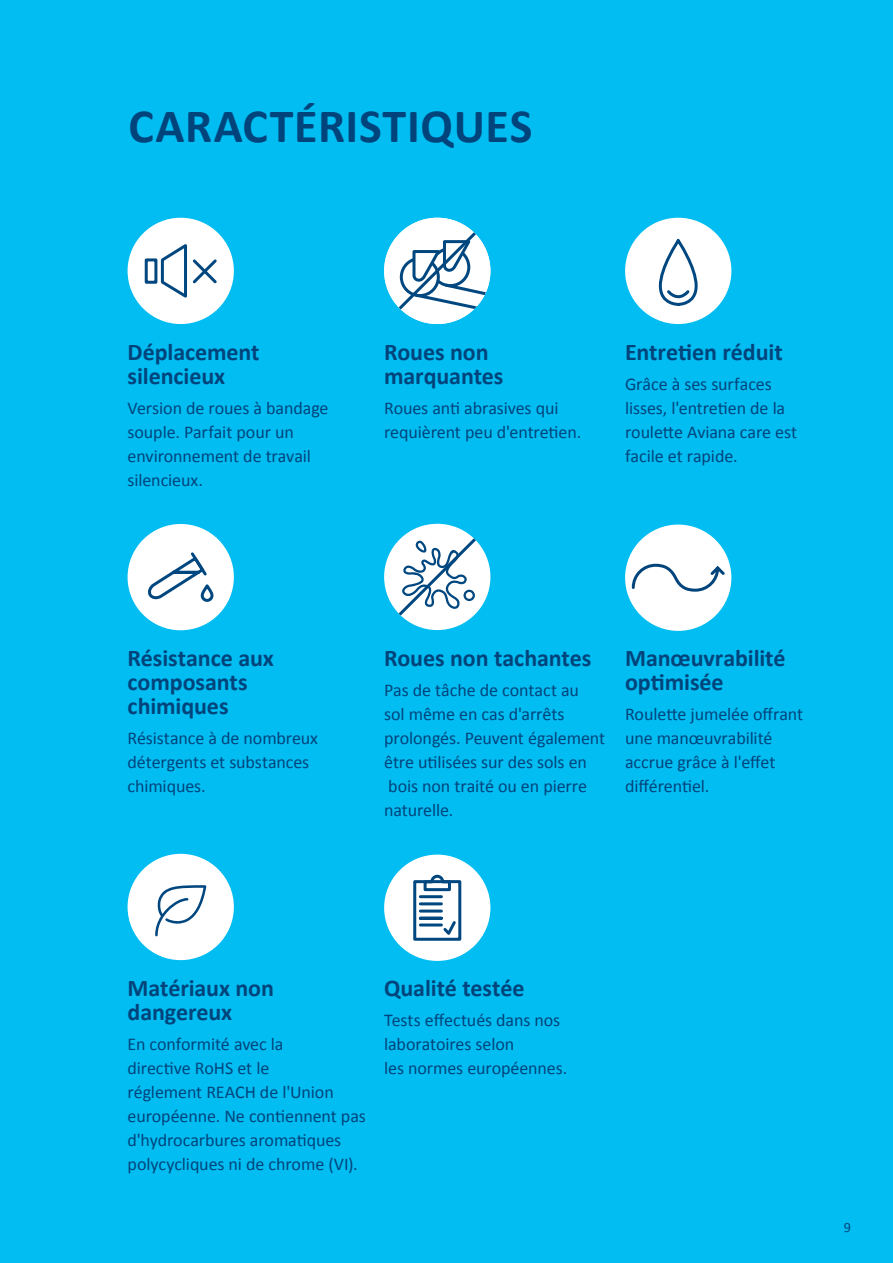
<style>
.page{position:relative;width:893px;height:1263px;background:#01bdf2}
.page>*{position:absolute;margin:0;border:0;box-sizing:border-box;transform-origin:0 0}
.Headline{font:700 48px "Calibri";letter-spacing:.015em;color:#00447b}
.Table_Solution___Hea{font:700 24px/24px "Calibri";letter-spacing:-.005em;color:#00447b}
.Introduction__Soluti{font:18px/24px "Calibri";letter-spacing:-.005em;color:#00447b}
.Table_Solution___Hea-2{font:18px/24px "Calibri";letter-spacing:-.005em;color:#00447b}
.t1{font:14.25px "Calibri";color:#00447b}
</style>
<div class="page">
<div style="left:128px;top:218px;width:106px;height:106px;background:#fff;border-radius:50%"></div>
<div style="left:145px;top:258px;width:12px;height:26px;border:3px solid #00477f"></div>
<svg style="left:160px;top:244px;width:57px;height:54px"></svg>
<svg style="left:384px;top:218px;width:106px;height:106px"></svg>
<div style="left:625px;top:218px;width:106px;height:106px;background:#fff;border-radius:50%"></div>
<svg style="left:658px;top:239px;width:40px;height:67px"></svg>
<div style="left:128px;top:524px;width:106px;height:106px;background:#fff;border-radius:50%"></div>
<svg style="left:148px;top:552px;width:66px;height:50px"></svg>
<svg style="left:384px;top:524px;width:106px;height:106px"></svg>
<div style="left:625px;top:525px;width:106px;height:106px;background:#fff;border-radius:50%"></div>
<svg style="left:631px;top:563px;width:94px;height:29px"></svg>
<div style="left:128px;top:854px;width:106px;height:106px;background:#fff;border-radius:50%"></div>
<svg style="left:155px;top:885px;width:51px;height:51px"></svg>
<div style="left:384px;top:855px;width:106px;height:106px;background:#fff;border-radius:50%"></div>
<div style="left:413px;top:880px;width:48px;height:61px;border:3px solid #00477f"></div>
<hr style="left:420px;top:895px;width:21px;height:3px;background:#00477f">
<hr style="left:420px;top:902px;width:21px;height:3px;background:#00477f">
<hr style="left:420px;top:909px;width:21px;height:3px;background:#00477f">
<hr style="left:420px;top:917px;width:21px;height:3px;background:#00477f">
<hr style="left:420px;top:923px;width:21px;height:3px;background:#00477f">
<svg style="left:422px;top:874px;width:30px;height:18px"></svg>
<svg style="left:441px;top:918px;width:17px;height:20px"></svg>
<p class="Headline" style="left:128px;top:96px;width:405px">CARACTÉRISTIQUES</p>
<p class="Table_Solution___Hea" style="left:128px;top:340px;width:134px">Déplacement silencieux</p>
<p class="Introduction__Soluti" style="left:128px;top:396px;width:202px">Version de roues à bandage souple. Parfait pour un environnement de travail silencieux.</p>
<p class="Table_Solution___Hea" style="left:384px;top:340px;width:121px">Roues non marquantes</p>
<p class="Introduction__Soluti" style="left:384px;top:396px;width:199px">Roues anti abrasives qui requièrent peu d'entretien.</p>
<p class="Table_Solution___Hea" style="left:625px;top:340px;width:159px">Entretien réduit</p>
<p class="Introduction__Soluti" style="left:625px;top:372px;width:174px">Grâce à ses surfaces lisses, l'entretien de la roulette Aviana care est facile et rapide.</p>
<p class="Table_Solution___Hea" style="left:128px;top:646px;width:148px">Résistance aux</p>
<p class="Table_Solution___Hea" style="left:128px;top:670px;width:122px">composants</p>
<p class="Table_Solution___Hea" style="left:128px;top:694px;width:103px">chimiques</p>
<p class="Introduction__Soluti" style="left:128px;top:726px;width:192px">Résistance à de nombreux</p>
<p class="Introduction__Soluti" style="left:128px;top:750px;width:183px">détergents et substances</p>
<p class="Introduction__Soluti" style="left:128px;top:774px;width:80px">chimiques.</p>
<p class="Table_Solution___Hea" style="left:384px;top:646px;width:209px">Roues non tachantes</p>
<p class="Introduction__Soluti" style="left:384px;top:678px;width:196px">Pas de tâche de contact au</p>
<p class="Introduction__Soluti" style="left:384px;top:702px;width:182px">sol même en cas d'arrêts</p>
<p class="Introduction__Soluti" style="left:384px;top:726px;width:223px">prolongés. Peuvent également être utilisées sur des sols en</p>
<p class="Introduction__Soluti" style="left:388px;top:774px;width:200px">bois non traité ou en pierre</p>
<p class="Introduction__Soluti" style="left:384px;top:798px;width:71px">naturelle.</p>
<p class="Table_Solution___Hea" style="left:625px;top:646px;width:162px">Manœuvrabilité optimisée</p>
<p class="Introduction__Soluti" style="left:625px;top:702px;width:180px">Roulette jumelée offrant une manœuvrabilité accrue grâce à l'effet différentiel.</p>
<p class="Table_Solution___Hea" style="left:128px;top:976px;width:148px">Matériaux non</p>
<p class="Table_Solution___Hea" style="left:128px;top:1000px;width:106px">dangereux</p>
<p class="Introduction__Soluti" style="left:128px;top:1032px;width:157px">En conformité avec la</p>
<p class="Introduction__Soluti" style="left:128px;top:1056px;width:143px">directive RoHS et le</p>
<p class="Introduction__Soluti" style="left:128px;top:1080px;width:240px">réglement REACH de l'Union européenne. Ne contiennent pas d'hydrocarbures aromatiques polycycliques ni de chrome (VI).</p>
<p class="Table_Solution___Hea" style="left:384px;top:976px;width:142px">Qualité testée</p>
<p class="Table_Solution___Hea-2" style="left:384px;top:1008px;width:178px">Tests effectués dans nos laboratoires selon</p>
<p class="Table_Solution___Hea-2" style="left:384px;top:1056px;width:185px">les normes européennes.</p>
<p class="t1" style="left:844px;top:1218px;width:9px">9</p>
</div>
